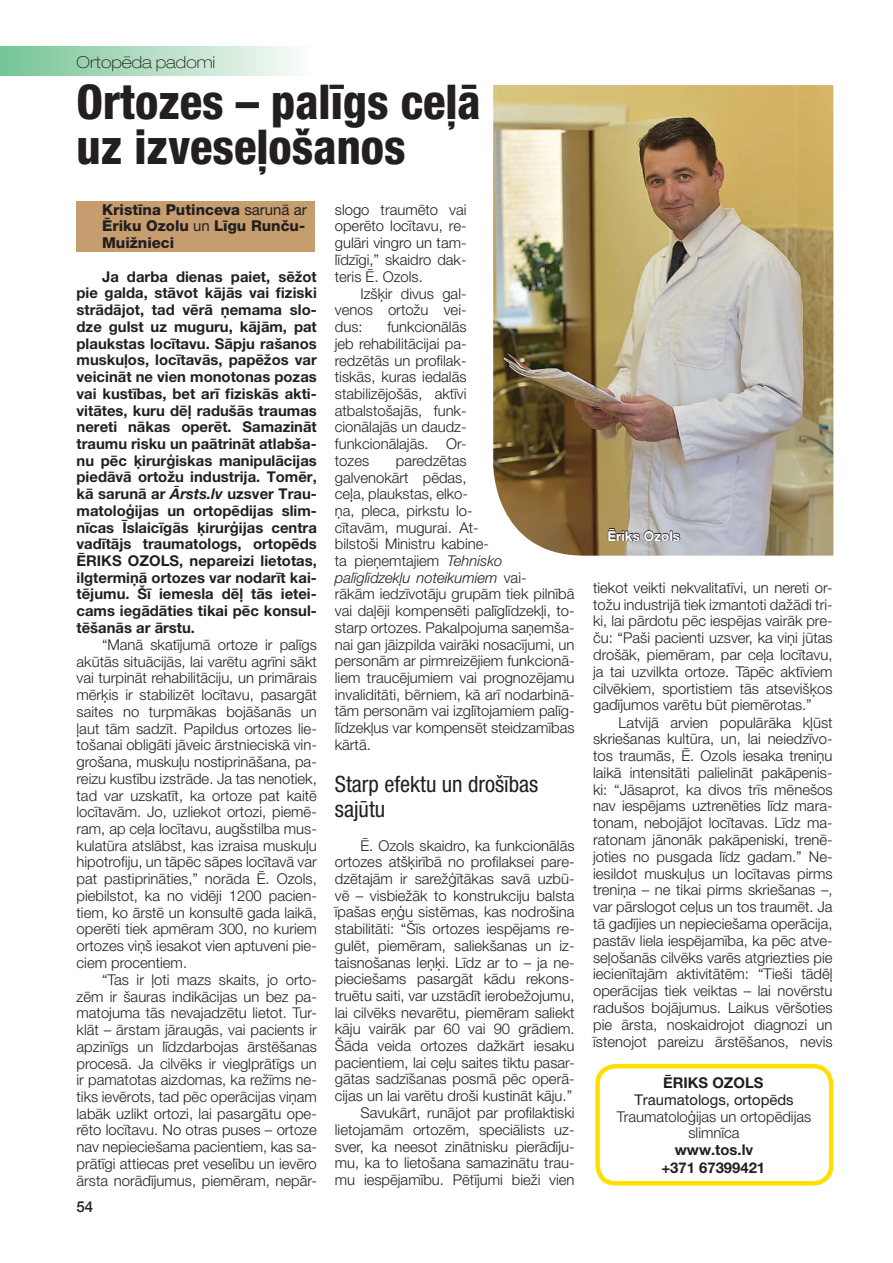
<style>
.page{position:relative;width:893px;height:1263px;background:#fff}
.page>*{position:absolute;margin:0;border:0;box-sizing:border-box;transform-origin:0 0}
.VIRSRAKSTS{font:800 condensed 48px/45px "Helvetica Neue LT Pro";color:#231f20}
.SUBVIRS{font:condensed 22.5px/24.8px "Helvetica Neue LT Pro";color:#231f20}
.rubrika{font:100 expanded 16.5px "Helvetica Neue LT Pro";color:#231f20}
.AUTORS{font:800 15px/16.5px "Helvetica Neue LT Pro";color:#231f20;text-align:justify}
.t1{font:500 15px "Helvetica Neue";color:#231f20}
.txt{font:300 14.85px/16.6px "Helvetica Neue LT Pro";color:#231f20;text-align:justify}
.txt-2{font:700 14.85px/16.6px "Helvetica Neue LT Pro";color:#231f20;text-align:justify}
.VIZITKARTE{font:300 14.85px/16.6px "Helvetica Neue LT Pro";color:#231f20;text-align:center}
.VIZITKARTE-2{font:700 14.85px "Helvetica Neue LT Pro";color:#231f20}
.VIZITKARTE-3{font:14.85px "Helvetica Neue LT Pro";color:#231f20}
.fotoparaksts_WHITE{font:700 13.5px "Helvetica Neue LT Pro";color:#fff}
.s1{font-weight:400}
.s2{font-style:italic}
</style>
<div class="page">
<div style="left:0;top:47px;width:315px;height:29px;background:linear-gradient(to right,#75c495,#fdfcfb)"></div>
<div style="left:77px;top:201px;width:238px;height:50px;background:#c69d6e"></div>
<img style="left:493px;top:85px;width:340px;height:471px">
<svg style="left:608px;top:528px;width:72px;height:13px"></svg>
<div style="left:595px;top:1064px;width:238px;height:121px;border:4px solid #ffde00;border-radius:18px"></div>
<p class="rubrika" style="left:77px;top:52px;width:140px">Ortopēda padomi</p>
<p class="VIRSRAKSTS" style="left:77px;top:79px;width:406px">Ortozes – palīgs ceļā uz izveseļošanos</p>
<p class="AUTORS" style="left:102px;top:201px;width:206px">Kristīna Putinceva <span class="s1">sarunā ar </span>Ēriku Ozolu <span class="s1">un</span> Līgu Runču-Muižnieci</p>
<p class="txt-2" style="left:77px;top:268px;width:242px;text-indent:26px">Ja darba dienas paiet, sēžot pie galda, stāvot kājās vai fiziski strādājot, tad vērā ņemama slo&shy;dze gulst uz muguru, kājām, pat plaukstas locītavu. Sāpju rašanos muskuļos, locītavās, papēžos var veicināt ne vien monotonas pozas vai kustības, bet arī fiziskās akti&shy;vitātes, kuru dēļ radušās traumas nereti nākas operēt. Samazināt traumu risku un paātrināt atlabša&shy;nu pēc ķirurģiskas manipulācijas piedāvā ortožu industrija. Tomēr, kā sarunā ar <span class="s2">Ārsts.lv</span> uzsver Trau&shy;matoloģijas un ortopēdijas slim&shy;nīcas Īslaicīgās ķirurģijas centra vadītājs traumatologs, ortopēds ĒRIKS OZOLS, nepareizi lietotas, ilgtermiņā ortozes var nodarīt kai&shy;tējumu. Šī iemesla dēļ tās ietei&shy;cams iegādāties tikai pēc konsul&shy;tēšanās ar ārstu.</p>
<p class="txt" style="left:77px;top:636px;width:242px;text-indent:26px">“Manā skatījumā ortoze ir palīgs akūtās situācijās, lai varētu agrīni sākt vai turpināt rehabilitāciju, un primārais mērķis ir stabilizēt locītavu, pasargāt saites no turpmākas bojāšanās un ļaut tām sadzīt. Papildus ortozes lie&shy;tošanai obligāti jāveic ārstnieciskā vin&shy;grošana, muskuļu nostiprināšana, pa&shy;reizu kustību izstrāde. Ja tas nenotiek, tad var uzskatīt, ka ortoze pat kaitē locītavām. Jo, uzliekot ortozi, piemē&shy;ram, ap ceļa locītavu, augšstilba mus&shy;kulatūra atslābst, kas izraisa muskuļu hipotrofiju, un tāpēc sāpes locītavā var pat pastiprināties,” norāda Ē. Ozols, piebilstot, ka no vidēji 1200 pacien&shy;tiem, ko ārstē un konsultē gada laikā, operēti tiek apmēram 300, no kuriem ortozes viņš iesakot vien aptuveni pie&shy;ciem procentiem.</p>
<p class="txt" style="left:77px;top:971px;width:242px;text-indent:26px">“Tas ir ļoti mazs skaits, jo orto&shy;zēm ir šauras indikācijas un bez pa&shy;matojuma tās nevajadzētu lietot. Tur&shy;klāt – ārstam jāraugās, vai pacients ir apzinīgs un līdzdarbojas ārstēšanas procesā. Ja cilvēks ir vieglprātīgs un ir pamatotas aizdomas, ka režīms ne&shy;tiks ievērots, tad pēc operācijas viņam labāk uzlikt ortozi, lai pasargātu ope&shy;rēto locītavu. No otras puses – ortoze nav nepieciešama pacientiem, kas sa&shy;prātīgi attiecas pret veselību un ievēro ārsta norādījumus, piemēram, nepār-</p>
<p class="t1" style="left:77px;top:1194px;width:18px">54</p>
<p class="txt" style="left:335px;top:201px;width:133px">slogo traumēto vai operēto locītavu, re&shy;gulāri vingro un tam&shy;līdzīgi,” skaidro dak&shy;teris Ē. Ozols.</p>
<p class="txt" style="left:335px;top:285px;width:133px;text-indent:26px">Izšķir divus gal&shy;venos ortožu vei&shy;dus:</p>
<p class="txt" style="left:335px;top:318px;width:133px;text-indent:53px">funkcionālās jeb rehabilitācijai pa&shy;redzētās un profilak&shy;tiskās, kuras iedalās stabilizējošās, aktīvi atbalstošajās, funk&shy;cionālajās un daudz&shy;funkcionālajās. Or&shy;tozes</p>
<p class="txt" style="left:335px;top:452px;width:241px;text-align:left;text-indent:61px">paredzētas<br>galvenokārt pēdas,<br>ceļa, plaukstas, elko-<br>ņa, pleca, pirkstu lo-<br>cītavām, mugurai. At-<br>bilstoši Ministru kabine-<br>ta pieņemtajiem <span class="s2">Tehnisko palīglīdzekļu noteikumiem</span> vai-<br>rākām iedzīvotāju grupām tiek pilnībā vai daļēji kompensēti palīglīdzekļi, to&shy;starp ortozes. Pakalpojuma saņemša&shy;nai gan jāizpilda vairāki nosacījumi, un personām ar pirmreizējiem funkcionā&shy;liem traucējumiem vai prognozējamu invaliditāti, bērniem, kā arī nodarbinā&shy;tām personām vai izglītojamiem palīg&shy;līdzekļus var kompensēt steidzamības kārtā.</p>
<p class="SUBVIRS" style="left:335px;top:772px;width:205px">Starp efektu un drošības sajūtu</p>
<p class="txt" style="left:335px;top:837px;width:241px;text-indent:26px">Ē. Ozols skaidro, ka funkcionālās ortozes atšķirībā no profilaksei pare&shy;dzētajām ir sarežģītākas savā uzbū&shy;vē – visbiežāk to konstrukciju balsta īpašas eņģu sistēmas, kas nodrošina stabilitāti: “Šīs ortozes iespējams re&shy;gulēt, piemēram, saliekšanas un iz&shy;taisnošanas leņķi. Līdz ar to – ja ne&shy;pieciešams pasargāt kādu rekons&shy;truētu saiti, var uzstādīt ierobežojumu, lai cilvēks nevarētu, piemēram saliekt kāju vairāk par 60 vai 90 grādiem.<br>Šāda veida ortozes dažkārt iesaku pacientiem, lai ceļu saites tiktu pasar&shy;gātas sadzīšanas posmā pēc operā&shy;cijas un lai varētu droši kustināt kāju.”</p>
<p class="txt" style="left:335px;top:1104px;width:241px;text-indent:26px">Savukārt, runājot par profilaktiski lietojamām ortozēm, speciālists uz&shy;sver, ka neesot zinātnisku pierādīju&shy;mu, ka to lietošana samazinātu trau&shy;mu iespējamību. Pētījumi bieži vien</p>
<p class="fotoparaksts_WHITE" style="left:607px;top:527px;width:74px">Ēriks Ozols</p>
<p class="txt" style="left:593px;top:579px;width:241px">tiekot veikti nekvalitatīvi, un nereti or&shy;tožu industrijā tiek izmantoti dažādi tri&shy;ki, lai pārdotu pēc iespējas vairāk pre&shy;ču: “Paši pacienti uzsver, ka viņi jūtas drošāk, piemēram, par ceļa locītavu, ja tai uzvilkta ortoze. Tāpēc aktīviem cilvēkiem, sportistiem tās atsevišķos gadījumos varētu būt piemērotas.”</p>
<p class="txt" style="left:593px;top:713px;width:241px;text-indent:26px">Latvijā arvien populārāka kļūst skriešanas kultūra, un, lai neiedzīvo&shy;tos traumās, Ē. Ozols iesaka treniņu laikā intensitāti palielināt pakāpenis&shy;ki: “Jāsaprot, ka divos trīs mēnešos nav iespējams uztrenēties līdz mara&shy;tonam, nebojājot locītavas. Līdz ma&shy;ratonam jānonāk pakāpeniski, trenē&shy;joties no pusgada līdz gadam.” Ne&shy;iesildot muskuļus un locītavas pirms treniņa – ne tikai pirms skriešanas –, var pārslogot ceļus un tos traumēt. Ja tā gadījies un nepieciešama operācija, pastāv liela iespējamība, ka pēc atve&shy;seļošanās cilvēks varēs atgriezties pie iecienītajām aktivitātēm: “Tieši tādēļ operācijas tiek veiktas – lai novērstu radušos bojājumus. Laikus vēršoties pie ārsta, noskaidrojot diagnozi un īstenojot pareizu ārstēšanos, nevis</p>
<p class="VIZITKARTE-2" style="left:663px;top:1073px;width:102px">ĒRIKS OZOLS</p>
<p class="VIZITKARTE-3" style="left:634px;top:1090px;width:161px">Traumatologs, ortopēds</p>
<p class="VIZITKARTE" style="left:617px;top:1108px;width:196px">Traumatoloģijas un ortopēdijas slimnīca</p>
<p class="VIZITKARTE-2" style="left:675px;top:1141px;width:80px">www.tos.lv</p>
<p class="VIZITKARTE-2" style="left:661px;top:1158px;width:105px">+371 67399421</p>
</div>
